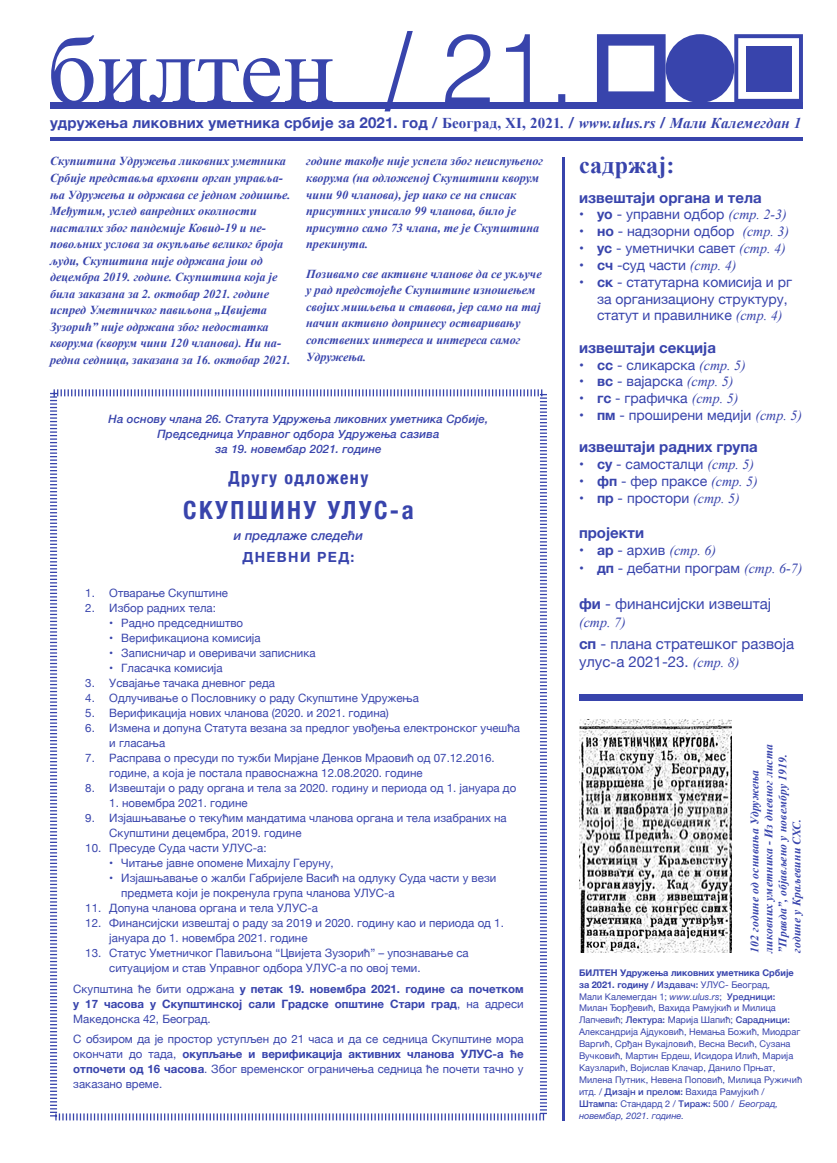
<style>
.page{position:relative;width:837px;height:1163px;background:#fff}
.page>*{position:absolute;margin:0;border:0;box-sizing:border-box;transform-origin:0 0}
.t1{font:700 condensed 25px "Helvetica Neue";letter-spacing:.1em;color:#3844ac}
.t2{font:700 24px "Times New Roman";letter-spacing:.01em;color:#3844ac}
.t3{font:700 condensed 18px "Helvetica Neue";letter-spacing:.08em;color:#3844ac}
.t4{font:700 15px "Helvetica Neue";color:#3844ac}
.t5{font:15px/18px "Helvetica Neue";color:#3844ac}
.t6{font:14px/16.8px "Helvetica Neue";color:#3844ac}
.t7{font:italic 14px "Times New Roman";color:#3844ac}
.t8{font:700 14px "Helvetica Neue";letter-spacing:.1em;color:#3844ac}
.t9{font:italic 500 13px "Helvetica Neue";color:#3844ac}
.t10{font:italic 700 12.2px/16.5px "Times New Roman";color:#3844ac}
.t11{font:11.5px/15px "Helvetica Neue";color:#3844ac}
.t12{font:700 11.5px/15px "Helvetica Neue";color:#3844ac;text-align:justify}
.t13{font:italic 500 11.5px/15px "Helvetica Neue";letter-spacing:.01em;color:#3844ac;text-align:center}
.t14{font:italic 700 11.5px/14px "Times New Roman";letter-spacing:.02em;color:#3844ac}
.t15{font:9.2px/11.9px "Helvetica Neue";color:#3844ac}
.s1{font-weight:500}
.s2{font-family:"Times New Roman"}
.s3{font-family:"Times New Roman";font-style:italic}
.s4{font-weight:700}
.s5{font-family:"Helvetica Neue";font-weight:700;font-style:normal}
.s6{font-family:"Helvetica Neue";font-style:normal}
.s7{font-family:"Times New Roman";font-style:italic;font-size:14px}
.s8{font-weight:400}
.s9{font-style:italic}
</style>
<div class="page">
<div style="left:50px;top:102px;width:752px;height:6px;background:#3844ac"></div>
<hr style="left:50px;top:137px;width:752px;height:3px;background:#3844ac">
<hr style="left:561px;top:157px;width:3px;height:963px;background:#3844ac">
<svg style="left:597px;top:34px;width:68px;height:68px"></svg>
<svg style="left:734px;top:34px;width:68px;height:68px"></svg>
<div style="left:665px;top:34px;width:69px;height:69px;background:#3844ac;border-radius:50%"></div>
<svg style="left:51px;top:31px;width:514px;height:80px"></svg>
<img style="left:579px;top:719px;width:152px;height:233px">
<svg style="left:50px;top:389px;width:497px;height:732px"></svg>
<div style="left:578px;top:694px;width:224px;height:6px;background:#3844ac"></div>
<h3 class="t4" style="left:50px;top:111px;width:752px">удружењa ликовних уметника србије за 2021. год <span class="s1">/</span> <span class="s2">Београд, XI, 2021</span><span class="s3">.</span> <span class="s1">/</span> <span class="s3">www.ulus.rs</span> <span class="s1">/</span> <span class="s3">Мали Калемегдан 1</span></h3>
<h2 class="t2" style="left:578px;top:149px;width:97px">садржај:</h2>
<p class="t10" style="left:50px;top:153px;width:242px">Скупштина Удружења ликовних уметника Србије представља врховни орган управља&shy;ња Удружења и одржава се једном годишње.<br>Међутим, услед ванредних околности насталих због пандемије Ковид-19 и не&shy;повољних услова за окупљање великог броја људи, Скупштина није одржана још од децембра 2019. године. Скупштина која је била заказана за 2. октобар 2021. године испред Уметничког павиљона „Цвијета Зузорић” није одржана због недостатка кворума (кворум чини 120 чланова). Ни на&shy;редна седница, заказана за 16. октобар 2021.</p>
<p class="t10" style="left:306px;top:153px;width:238px">године такође није успела због неиспуњеног кворума (на одложеној Скупштини кворум чини 90 чланова), јер иако се на списак присутних уписало 99 чланова, било је присутно само 73 члана, те је Скупштина прекинута.</p>
<p class="t10" style="left:306px;top:265px;width:237px">Позивамо све активне чланове да се укључе у рад предстојеће Скупштине изношењем својих мишљења и ставова, јер само на тај начин активно допринесу остваривању сопствених интереса и интереса самог</p>
<p class="t10" style="left:306px;top:348px;width:62px">Удружења.</p>
<h3 class="t4" style="left:578px;top:185px;width:184px">извештаји органа и тела</h3>
<p class="t6" style="left:578px;top:207px;width:209px"><span class="s4">• уо</span> - управни одбор <span class="s3">(стр. 2-3)</span></p>
<p class="t6" style="left:578px;top:224px;width:211px"><span class="s4">• но</span> - надзорни одбор <span class="s3">(стр. 3)</span></p>
<p class="t6" style="left:578px;top:240px;width:208px"><span class="s4">• ус</span> - уметнички савет <span class="s3">(стр. 4)</span></p>
<p class="t6" style="left:578px;top:257px;width:159px"><span class="s4">• сч</span> -суд части <span class="s3">(стр. 4)</span></p>
<p class="t6" style="left:596px;top:274px;width:196px;text-indent:-18px"><span class="s4">• ск</span> - статутарна комисија и рг за организациону структуру, статут и правилнике <span class="s3">(стр. 4)</span></p>
<h3 class="t4" style="left:578px;top:335px;width:138px">извештаји секција</h3>
<p class="t6" style="left:578px;top:357px;width:168px"><span class="s4">• сс</span> - сликарска <span class="s3">(стр. 5)</span></p>
<p class="t6" style="left:578px;top:374px;width:156px"><span class="s4">• вс</span> - вајарска <span class="s3">(стр. 5)</span></p>
<p class="t6" style="left:578px;top:390px;width:161px"><span class="s4">• гс</span> - графичка <span class="s3">(стр. 5)</span></p>
<p class="t6" style="left:578px;top:407px;width:224px"><span class="s4">• пм</span> - проширени медији <span class="s3">(стр. 5)</span></p>
<h3 class="t4" style="left:578px;top:435px;width:180px">извештаји радних група</h3>
<p class="t6" style="left:578px;top:456px;width:177px"><span class="s4">• су</span> - самосталци <span class="s3">(стр. 5)</span></p>
<p class="t6" style="left:578px;top:473px;width:180px"><span class="s4">• фп</span> - фер праксе <span class="s3">(стр. 5)</span></p>
<p class="t6" style="left:578px;top:490px;width:162px"><span class="s4">• пр</span> - простори <span class="s3">(стр. 5)</span></p>
<h3 class="t4" style="left:578px;top:520px;width:66px">пројекти</h3>
<p class="t7" style="left:578px;top:540px;width:138px"><span class="s5">• ар</span> <span class="s6">- архив</span> (стр. 6)</p>
<p class="t6" style="left:578px;top:560px;width:225px"><span class="s4">• дп</span> - дебатни програм <span class="s3">(стр. 6-7)</span></p>
<h3 class="t5" style="left:578px;top:595px;width:193px"><span class="s4">фи</span> - финансијски извештај</h3>
<p class="t7" style="left:578px;top:612px;width:48px">(стр. 7)</p>
<h3 class="t5" style="left:578px;top:635px;width:217px"><span class="s4">сп</span> - плана стратешког развоја улус-а 2021-23. <span class="s7">(стр. 8)</span></h3>
<p class="t13" style="left:108px;top:410px;width:381px">На основу члана 26. Статута Удружења ликовних уметника Србије,<br>Председница Управног одбора Удружења сазива<br>за 19. новембар 2021. године</p>
<h3 class="t3" style="left:228px;top:463px;width:141px">Другу одложену</h3>
<h1 class="t1" style="left:183px;top:489px;width:232px">СKУПШИНУ УЛУС-а</h1>
<p class="t9" style="left:234px;top:524px;width:130px">и предлаже следећи</p>
<p class="t8" style="left:242px;top:545px;width:113px">ДНЕВНИ РЕД:</p>
<p class="t11" style="left:85px;top:586px;width:144px">1. Отварање Скупштине</p>
<p class="t11" style="left:85px;top:601px;width:132px">2. Избор радних тела:</p>
<p class="t11" style="left:109px;top:616px;width:135px">• Радно председништво</p>
<p class="t11" style="left:109px;top:631px;width:153px">• Верификациона комисија</p>
<p class="t11" style="left:109px;top:646px;width:208px">• Записничар и оверивачи записника</p>
<p class="t11" style="left:109px;top:661px;width:115px">• Гласачка комисија</p>
<p class="t11" style="left:85px;top:676px;width:191px">3. Усвајање тачака дневног реда</p>
<p class="t11" style="left:85px;top:691px;width:335px">4. Одлучивање о Пословнику о раду Скупштине Удружења</p>
<p class="t11" style="left:85px;top:706px;width:305px">5. Верификација нових чланова (2020. и 2021. година)</p>
<p class="t11" style="left:109px;top:721px;width:412px;text-indent:-24px">6. Измена и допуна Статута везана за предлог увођења електронског учешћа и гласања</p>
<p class="t11" style="left:109px;top:751px;width:387px;text-indent:-24px">7. Расправа о пресуди по тужби Мирјане Денков Мраовић од 07.12.2016. године, а која је постала правоснажна 12.08.2020. године</p>
<p class="t11" style="left:85px;top:781px;width:432px">8. Извештаји о раду органа и тела за 2020. годину и периода од 1. јануара до</p>
<p class="t11" style="left:109px;top:796px;width:140px">1. новембра 2021. године</p>
<p class="t11" style="left:109px;top:811px;width:399px;text-indent:-24px">9. Изјашњавање о текућим мандатима чланова органа и тела изабраних на<br>Скупштини децембра, 2019. године</p>
<p class="t11" style="left:85px;top:841px;width:183px">10. Пресуде Суда части УЛУС-а:</p>
<p class="t11" style="left:109px;top:856px;width:226px">• Читање јавне опомене Михајлу Геруну,</p>
<p class="t11" style="left:121px;top:871px;width:376px;text-indent:-12px">• Изјашњавање о жалби Габријеле Васић на одлуку Суда части у вези предмета који је покренула група чланова УЛУС-а</p>
<p class="t11" style="left:85px;top:901px;width:234px">11. Допуна чланова органа и тела УЛУС-а</p>
<p class="t11" style="left:109px;top:916px;width:396px;text-indent:-24px">12. Финансијски извештај о раду за 2019 и 2020. годину као и периода од 1. јануара до 1. новембра 2021. године</p>
<p class="t11" style="left:109px;top:946px;width:361px;text-indent:-24px">13. Статус Уметничког Павиљона “Цвијета Зузорић” – упознавање са ситуацијом и став Управног одбора УЛУС-а по овој теми.</p>
<p class="t12" style="left:73px;top:981px;width:452px"><span class="s8">Скупштина ће бити одржана</span> у петак 19. новембра 2021. године са почетком у 17 часова у Скупштинској сали Градске општине Стари град<span class="s8">, на адреси Македонска 42, Београд.</span></p>
<p class="t11" style="left:73px;top:1031px;width:452px;text-align:justify">С обзиром да је простор уступљен до 21 часа и да се седница Скупштине мора окончати до тада, <span class="s4">окупљање и верификација активних чланова УЛУС-а ће отпочети од 16 часова</span>. Због временског ограничења седница ће почети тачно у заказано време.</p>
<p class="t14" style="left:747px;top:952px;width:210px;rotate:-90deg">102 године од оснивања Удружења ликовних уметника - Из дневног листа ”Правда”, објављено у новембру 1919. године у Краљевини СХС.</p>
<p class="t15" style="left:578px;top:966px;width:225px"><span class="s4">БИЛТЕН Удружења ликовних уметника Србије за 2021. годину /</span> <span class="s1">Издавач:</span> УЛУС- Београд,<br>Мали Калемегдан 1; <span class="s9">www.ulus.rs</span>; <span class="s1">Уредници:<br></span>Милан Ђорђевић, Вахида Рамујкић и Милица Лапчевић; <span class="s1">Лектура:</span> Марија Шапић; <span class="s1">Сарадници:<br></span>Александрија Ајдуковић, Немања Божић, Миодраг Варгић, Срђан Вукајловић, Весна Весић, Сузана Вучковић, Мартин Ердеш, Исидора Илић, Марија Каузларић, Војислав Клачар, Данило Прњат, Милена Путник, Невена Поповић, Милица Ружичић итд. / <span class="s1">Дизајн и прелом:</span> Вахида Рамујкић / <span class="s1">Штампа:</span> Стандард 2 / <span class="s1">Тираж:</span> 500 / <span class="s9">Београд, новембар, 2021. године.</span></p>
</div>
